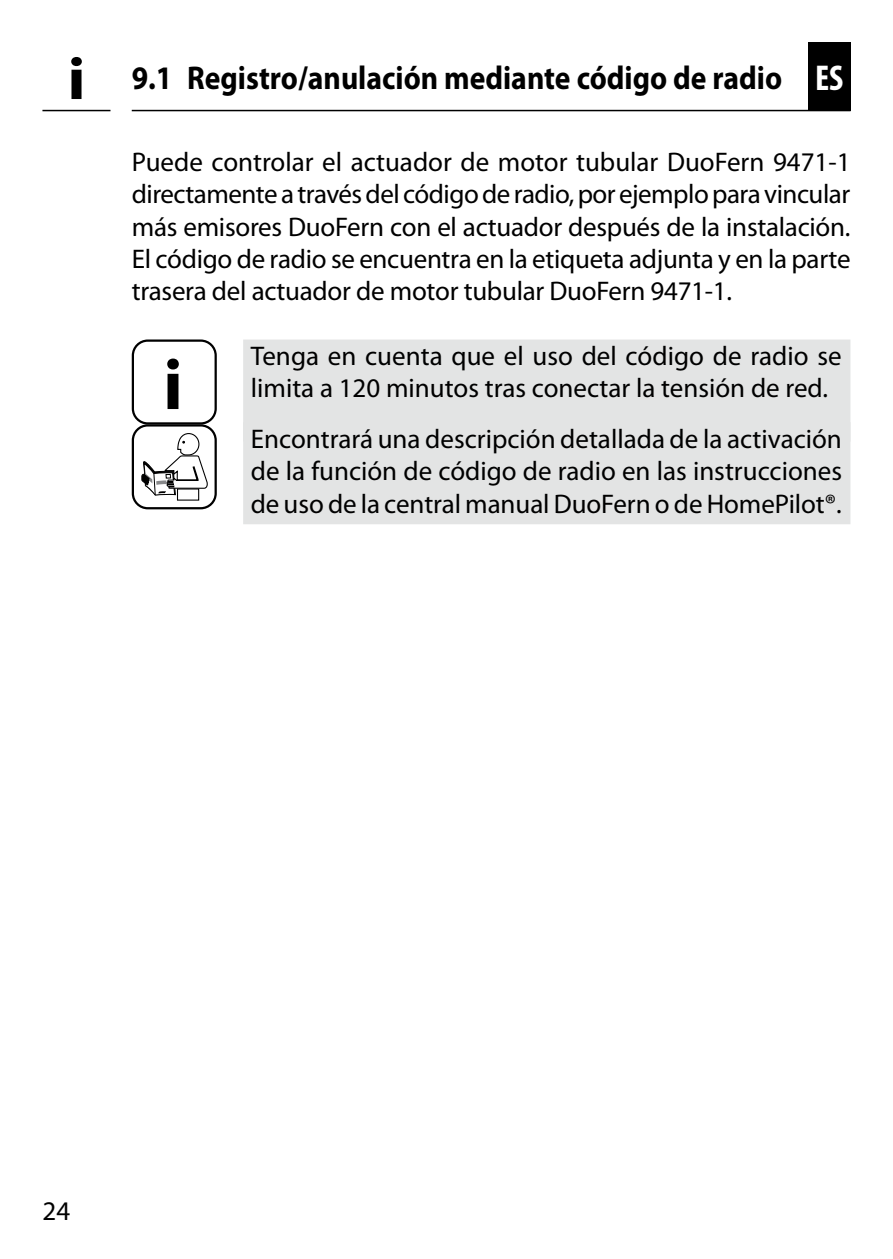
<style>
.page{position:relative;width:893px;height:1259px;background:#fff}
.page>*{position:absolute;margin:0;border:0;box-sizing:border-box;transform-origin:0 0}
.t1{font:700 72px "Myriad Pro";color:#000}
.t2{font:700 condensed 36px "Myriad Pro";color:#fff}
.t3{font:700 33px "Myriad Pro";color:#000;scale:.9 1}
.t4{font:27px/32.4px "Myriad Pro";letter-spacing:-.005em;color:#000;text-align:justify}
.s1{font-size:60px}
</style>
<div class="page">
<div style="left:808px;top:42px;width:42px;height:69px;background:#000"></div>
<div style="left:243px;top:339px;width:607px;height:102px;background:#e3e4e4"></div>
<div style="left:243px;top:422px;width:607px;height:102px;background:#e3e4e4"></div>
<div style="left:132px;top:339px;width:85px;height:85px;border:2px solid #000;border-radius:15px"></div>
<div style="left:177px;top:488px;width:22px;height:12px;border:1px solid #000"></div>
<svg style="left:142px;top:433px;width:66px;height:63px"></svg>
<div style="left:132px;top:424px;width:85px;height:85px;border:2px solid #000;border-radius:15px"></div>
<hr style="left:132px;top:110px;width:719px;height:1px;background:#000">
<hr style="left:42px;top:110px;width:68px;height:1px;background:#000">
<p class="t3" style="left:67px;top:59px;width:796px"><span class="s1">i</span> 9.1 Registro/anulación mediante código de radio</p>
<h2 class="t2" style="left:815px;top:58px;width:30px">ES</h2>
<p class="t4" style="left:132px;top:146px;width:720px">Puede controlar el actuador de motor tubular DuoFern 9471-1 directamente a través del código de radio, por ejemplo para vincular más emisores DuoFern con el actuador después de la instalación.<br>El código de radio se encuentra en la etiqueta adjunta y en la parte trasera del actuador de motor tubular DuoFern 9471-1.</p>
<h1 class="t1" style="left:163px;top:344px;width:21px">i</h1>
<p class="t4" style="left:251px;top:340px;width:592px">Tenga en cuenta que el uso del código de radio se limita a 120 minutos tras conectar la tensión de red.</p>
<p class="t4" style="left:251px;top:423px;width:593px">Encontrará una descripción detallada de la activación de la función de código de radio en las instrucciones de uso de la central manual DuoFern o de HomePilot®.</p>
<p class="t4" style="left:43px;top:1195px;width:29px">24</p>
</div>
